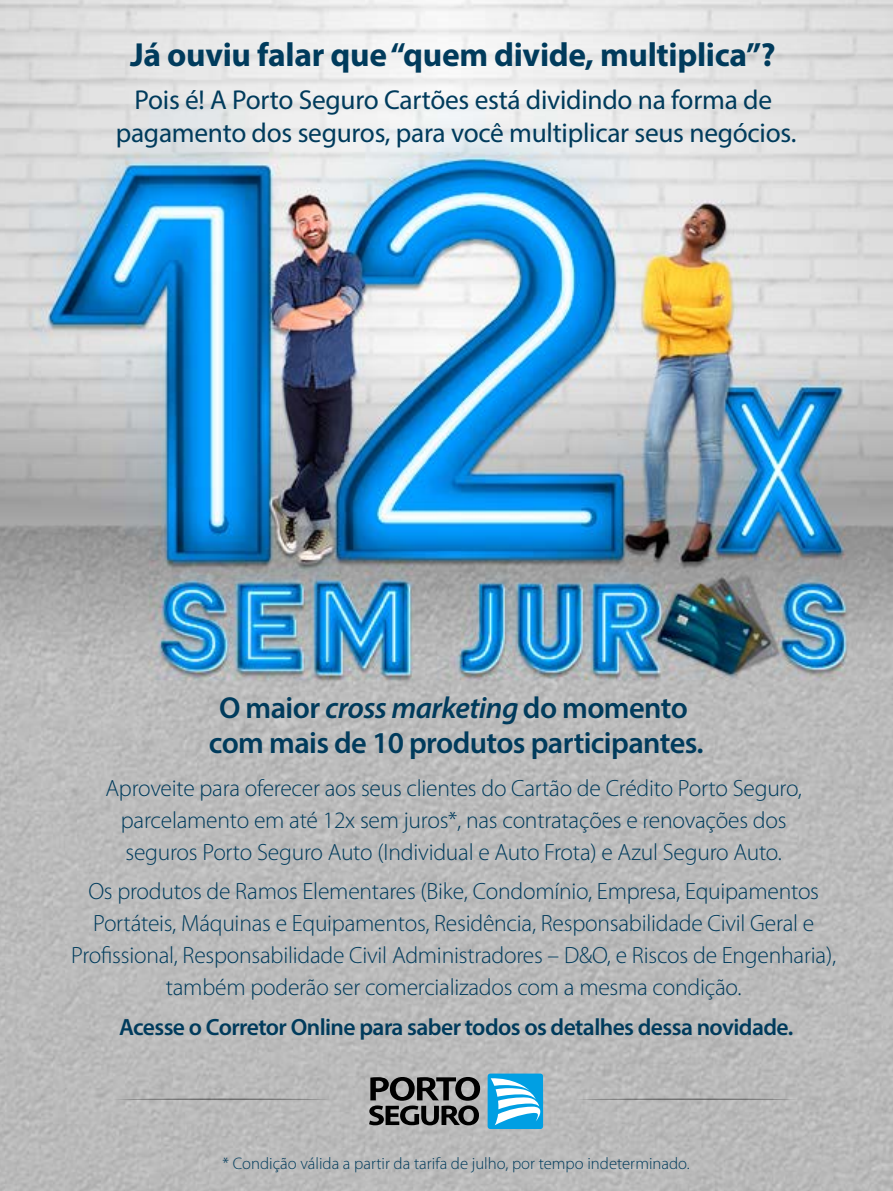
<style>
.page{position:relative;width:893px;height:1191px;background:#fff}
.page>*{position:absolute;margin:0;border:0;box-sizing:border-box;transform-origin:0 0}
.t1{font:700 33.45px "Myriad Pro";letter-spacing:-.01em;color:#003b5c}
.t2{font:600 30.45px/35px "Myriad Pro";letter-spacing:-.02em;color:#003b5c;text-align:center}
.t3{font:27.45px/33.5px "Myriad Pro";letter-spacing:-.01em;color:#003b5c;text-align:center}
.t4{font:300 23.55px/32px "Myriad Pro";letter-spacing:-.01em;color:#003b5c;text-align:center}
.t5{font:600 23.55px "Myriad Pro";letter-spacing:-.025em;color:#003b5c}
.t6{font:300 16.8px "Myriad Pro";color:#003b5c}
.s1{font-style:italic}
</style>
<div class="page">
<img style="left:0;top:0;width:893px;height:1191px">
<div style="left:488px;top:1073px;width:55px;height:56px;background:#009fe3;border-radius:3px"></div>
<svg style="left:491px;top:1077px;width:54px;height:48px"></svg>
<svg style="left:369px;top:1077px;width:111px;height:48px;background:#626262"></svg>
<svg style="left:113px;top:1098px;width:218px;height:2px"></svg>
<svg style="left:575px;top:1098px;width:224px;height:2px"></svg>
<h1 class="t1" style="left:130px;top:33px;width:647px">Já ouviu falar que “quem divide, multiplica”?</h1>
<p class="t3" style="left:116px;top:82px;width:682px">Pois é! A Porto Seguro Cartões está dividindo na forma de pagamento dos seguros, para você multiplicar seus negócios.</p>
<p class="t2" style="left:209px;top:690px;width:496px">O maior <span class="s1">cross marketing</span> do momento com mais de 10 produtos participantes.</p>
<p class="t4" style="left:105px;top:772px;width:698px">Aproveite para oferecer aos seus clientes do Cartão de Crédito Porto Seguro, parcelamento em até 12x sem juros*, nas contratações e renovações dos seguros Porto Seguro Auto (Individual e Auto Frota) e Azul Seguro Auto.</p>
<p class="t4" style="left:71px;top:875px;width:766px">Os produtos de Ramos Elementares (Bike, Condomínio, Empresa, Equipamentos Portáteis, Máquinas e Equipamentos, Residência, Responsabilidade Civil Geral e Profissional, Responsabilidade Civil Administradores – D&amp;O, e Riscos de Engenharia), também poderão ser comercializados com a mesma condição.</p>
<p class="t5" style="left:119px;top:1011px;width:676px">Acesse o Corretor Online para saber todos os detalhes dessa novidade.</p>
<p class="t6" style="left:223px;top:1153px;width:469px">* Condição válida a partir da tarifa de julho, por tempo indeterminado.</p>
</div>
